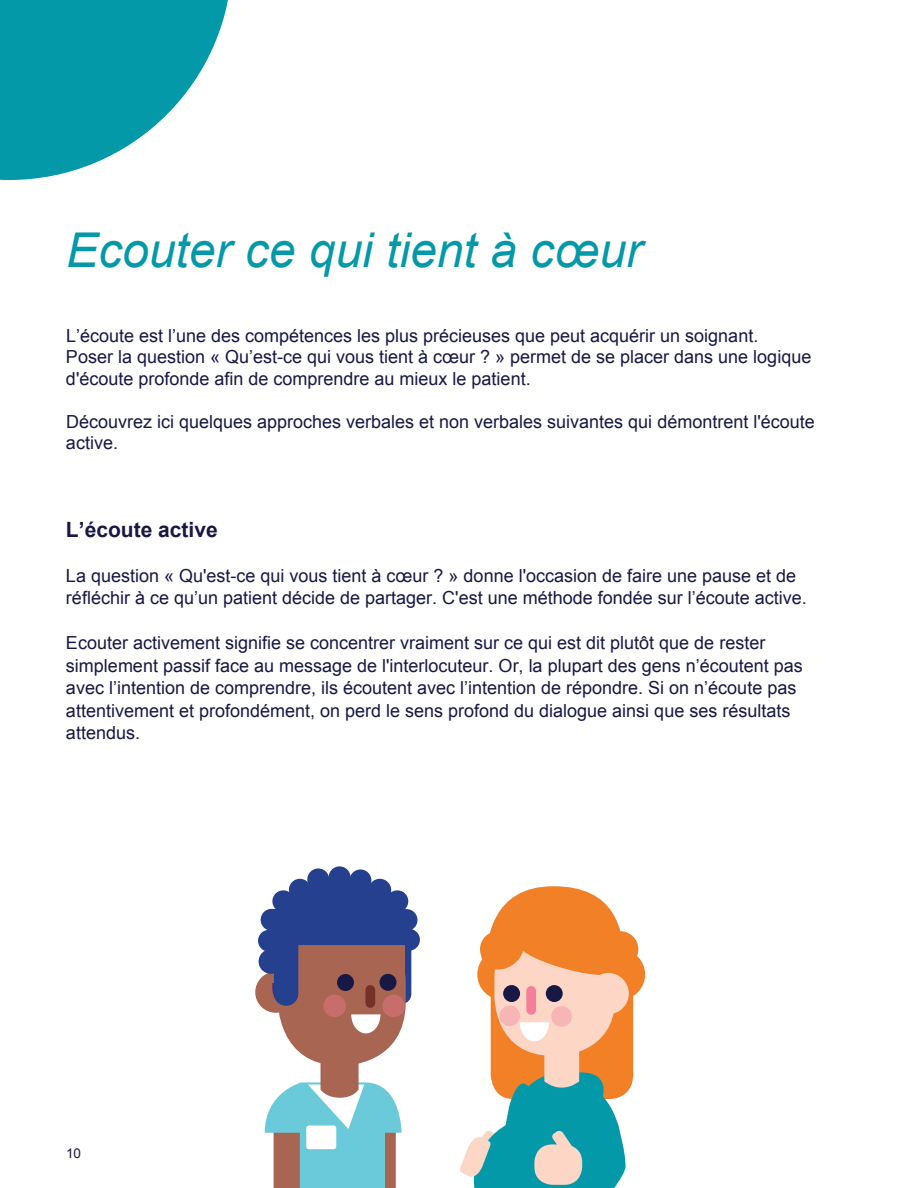
<style>
.page{position:relative;width:918px;height:1188px;background:#fff}
.page>*{position:absolute;margin:0;border:0;box-sizing:border-box;transform-origin:0 0}
.t1{font:italic 48px "Arial";color:#0499a8}
.t2{font:700 21px "Arial";color:#171844}
.t3{font:18px/22.5px "Arial";color:#171844}
.t4{font:13.5px "Arial";color:#171844}
</style>
<div class="page">
<div style="left:255px;top:972px;width:41px;height:41px;background:#a86552;border-radius:50%"></div>
<svg style="left:265px;top:1050px;width:137px;height:138px"></svg>
<div style="left:278px;top:879px;width:123px;height:110px;background:#25408f;border-radius:50%"></div>
<div style="left:392px;top:939px;width:19px;height:55px;background:#25408f"></div>
<div style="left:278px;top:916px;width:128px;height:150px;background:#a86552;border-radius:63px"></div>
<div style="left:398px;top:929px;width:22px;height:22px;background:#25408f;border-radius:50%"></div>
<div style="left:323px;top:995px;width:23px;height:22px;background:#c76d6c;border-radius:50%"></div>
<div style="left:273px;top:936px;width:132px;height:47px;background:#a86552"></div>
<div style="left:382px;top:995px;width:23px;height:22px;background:#c76d6c;border-radius:50%"></div>
<svg style="left:351px;top:1014px;width:29px;height:19px"></svg>
<div style="left:261px;top:909px;width:22px;height:22px;background:#25408f;border-radius:50%"></div>
<div style="left:271px;top:909px;width:136px;height:36px;background:#25408f"></div>
<div style="left:272px;top:890px;width:22px;height:22px;background:#25408f;border-radius:50%"></div>
<div style="left:396px;top:909px;width:21px;height:22px;background:#25408f;border-radius:50%"></div>
<div style="left:386px;top:890px;width:22px;height:22px;background:#25408f;border-radius:50%"></div>
<div style="left:289px;top:879px;width:22px;height:22px;background:#25408f;border-radius:50%"></div>
<div style="left:274px;top:938px;width:24px;height:56px;background:#25408f"></div>
<div style="left:368px;top:879px;width:23px;height:23px;background:#25408f;border-radius:50%"></div>
<div style="left:349px;top:869px;width:22px;height:22px;background:#25408f;border-radius:50%"></div>
<div style="left:307px;top:868px;width:22px;height:22px;background:#25408f;border-radius:50%"></div>
<div style="left:329px;top:866px;width:22px;height:22px;background:#25408f;border-radius:50%"></div>
<div style="left:258px;top:930px;width:22px;height:22px;background:#25408f;border-radius:50%"></div>
<div style="left:259px;top:949px;width:24px;height:25px;background:#25408f;border-radius:50%"></div>
<div style="left:337px;top:974px;width:17px;height:17px;background:#171844;border-radius:50%"></div>
<div style="left:380px;top:974px;width:17px;height:17px;background:#171844;border-radius:50%"></div>
<div style="left:365px;top:990px;width:10px;height:13px;background:#753028"></div>
<div style="left:306px;top:1126px;width:30px;height:23px;background:#fff"></div>
<div style="left:603px;top:931px;width:35px;height:36px;background:#f18027;border-radius:50%"></div>
<div style="left:595px;top:949px;width:50px;height:51px;background:#f18027;border-radius:50%"></div>
<svg style="left:460px;top:886px;width:173px;height:302px"></svg>
<svg style="left:0;top:0;width:228px;height:180px"></svg>
<h1 class="t1" style="left:66px;top:219px;width:578px">Ecouter ce qui tient à cœur</h1>
<p class="t3" style="left:66px;top:325px;width:747px;line-height:21.6px">L’écoute est l’une des compétences les plus précieuses que peut acquérir un soignant.<br>Poser la question « Qu’est-ce qui vous tient à cœur ? » permet de se placer dans une logique d'écoute profonde afin de comprendre au mieux le patient.</p>
<p class="t3" style="left:66px;top:411px;width:750px;line-height:21.6px">Découvrez ici quelques approches verbales et non verbales suivantes qui démontrent l'écoute active.</p>
<p class="t2" style="left:66px;top:515px;width:153px">L’écoute active</p>
<p class="t3" style="left:66px;top:564px;width:742px">La question « Qu'est-ce qui vous tient à cœur ? » donne l'occasion de faire une pause et de réfléchir à ce qu’un patient décide de partager. C'est une méthode fondée sur l’écoute active.</p>
<p class="t3" style="left:66px;top:632px;width:738px">Ecouter activement signifie se concentrer vraiment sur ce qui est dit plutôt que de rester simplement passif face au message de l'interlocuteur. Or, la plupart des gens n’écoutent pas avec l’intention de comprendre, ils écoutent avec l’intention de répondre. Si on n’écoute pas attentivement et profondément, on perd le sens profond du dialogue ainsi que ses résultats attendus.</p>
<p class="t4" style="left:66px;top:1144px;width:17px">10</p>
</div>
